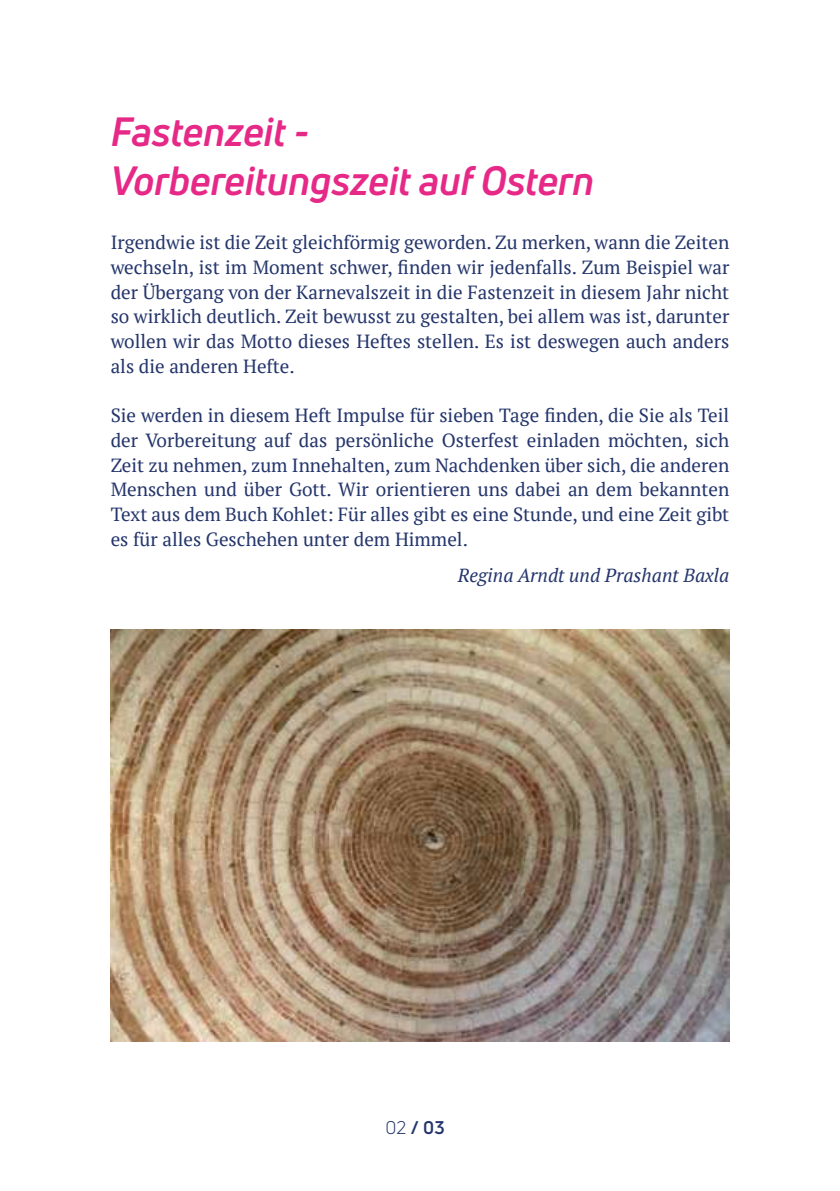
<style>
.page{position:relative;width:840px;height:1191px;background:#fff}
.page>*{position:absolute;margin:0;border:0;box-sizing:border-box;transform-origin:0 0}
.t1{font:italic 700 40px/49px "Uni Neue";color:#e62987}
.t2{font:19px/24.8px "PT Serif";color:#24356b;text-align:justify}
.t3{font:italic 19px "PT Serif";color:#24356b}
.t4{font:700 18px "Uni Neue";color:#24356b}
.s1{font-weight:400}
</style>
<div class="page">
<img style="left:111px;top:629px;width:618px;height:412px">
<h1 class="t1" style="left:111px;top:106px;width:485px">Fastenzeit -<br>Vorbereitungszeit auf Ostern</h1>
<p class="t2" style="left:111px;top:230px;width:620px">Irgendwie ist die Zeit gleichförmig geworden. Zu merken, wann die Zeiten wechseln, ist im Moment schwer, finden wir jedenfalls. Zum Beispiel war der Übergang von der Karnevalszeit in die Fastenzeit in diesem Jahr nicht so wirklich deutlich. Zeit bewusst zu gestalten, bei allem was ist, darunter wollen wir das Motto dieses Heftes stellen. Es ist deswegen auch anders als die anderen Hefte.</p>
<p class="t2" style="left:111px;top:403px;width:619px">Sie werden in diesem Heft Impulse für sieben Tage finden, die Sie als Teil der Vorbereitung auf das persönliche Osterfest einladen möchten, sich Zeit zu nehmen, zum Innehalten, zum Nachdenken über sich, die anderen Menschen und über Gott. Wir orientieren uns dabei an dem bekannten Text aus dem Buch Kohlet: Für alles gibt es eine Stunde, und eine Zeit gibt es für alles Geschehen unter dem Himmel.</p>
<p class="t3" style="left:457px;top:563px;width:273px">Regina Arndt und Prashant Baxla</p>
<p class="t4" style="left:385px;top:1116px;width:61px"><span class="s1">02</span> / 03</p>
</div>
